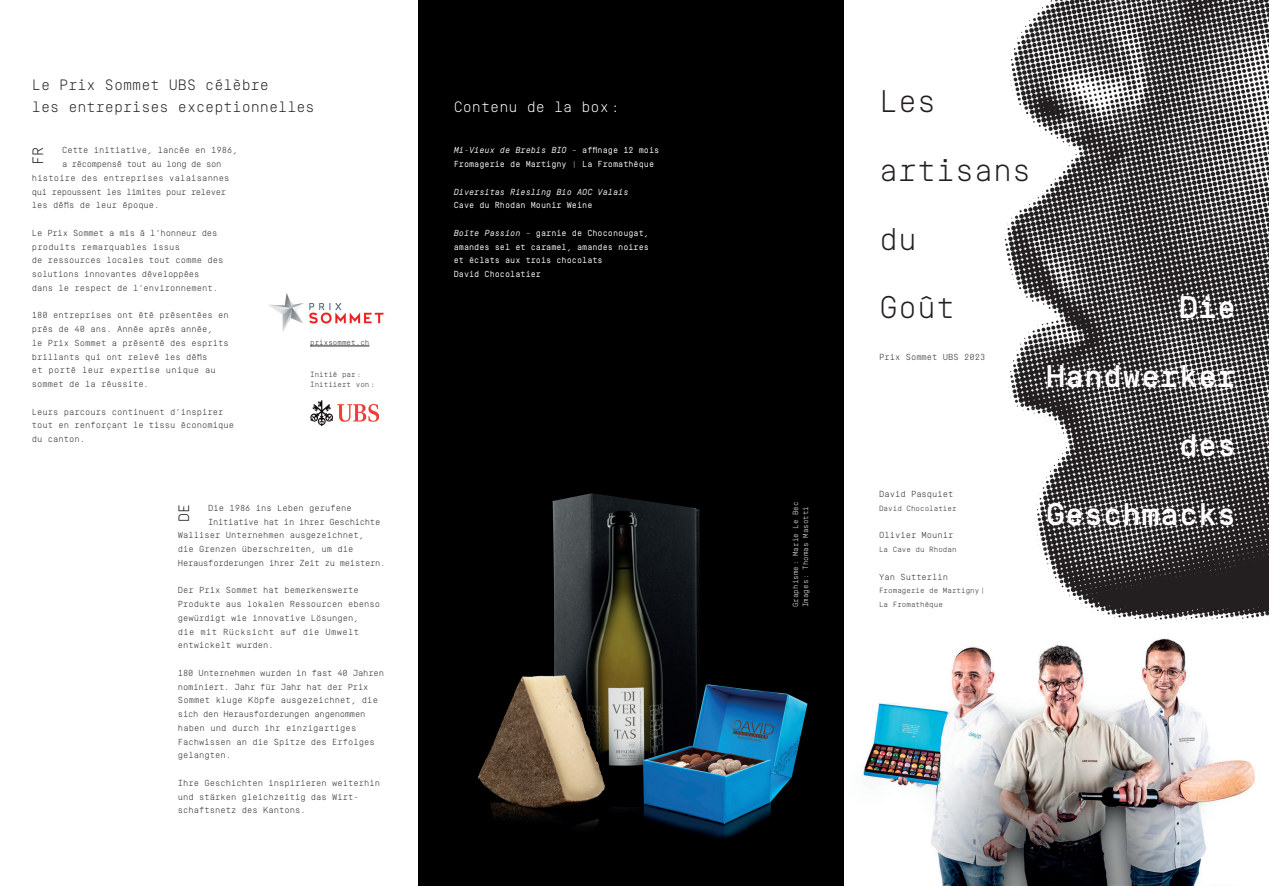
<style>
.page{position:relative;width:1269px;height:886px;background:#fff}
.page>*{position:absolute;margin:0;border:0;box-sizing:border-box;transform-origin:0 0}
.t1{font:500 31.25px/68.8px "Simplon BP Mono";color:#fff;text-align:right}
.t2{font:300 31.25px/68.8px "Simplon BP Mono";color:#231f20}
.t3{font:300 15px/22.5px "Simplon BP Mono";color:#231f20}
.t4{font:300 15px "Simplon BP Mono";color:#fff}
.t5{font:300 8.75px/13.8px "Simplon BP Mono";color:#231f20}
.t6{font:8.75px/13.8px "Simplon BP Mono";color:#fff}
.t7{font:300 8.75px "Simplon BP Mono";letter-spacing:-.03em;color:#231f20}
.t8{font:300 8.75px "Simplon BP Mono";letter-spacing:-.04em;color:#231f20}
.t9{font:300 8.75px "Simplon BP Mono";letter-spacing:.02em;color:#231f20}
.t10{font:italic 8.75px "Simplon BP Mono";color:#fff}
.t11{font:300 7.5px/13.8px "Simplon BP Mono";color:#231f20}
.t12{font:300 7.5px/10px "Simplon BP Mono";color:#fff}
.s1{font-style:italic}
</style>
<div class="page">
<img style="left:1004px;top:0;width:264px;height:621px">
<img style="left:843px;top:631px;width:412px;height:255px">
<div style="left:418px;top:0;width:425px;height:886px;background:#000001"></div>
<img style="left:478px;top:493px;width:330px;height:346px">
<img style="left:269px;top:293px;width:115px;height:38px">
<img style="left:310px;top:400px;width:68px;height:27px">
<hr style="left:310px;top:346px;width:59px;height:1px;background:#231f20">
<h2 class="t3" style="left:32px;top:72px;width:284px">Le Prix Sommet UBS célèbre<br>les entreprises exceptionnelles</h2>
<h2 class="t3" style="left:26px;top:165px;width:20px;rotate:-90deg">FR</h2>
<p class="t5" style="left:62px;top:143px;width:177px">Cette initiative, lancée en 1986,</p>
<p class="t8" style="left:62px;top:158px;width:161px">a récompensé tout au long de son</p>
<p class="t9" style="left:32px;top:172px;width:199px">histoire des entreprises valaisannes</p>
<p class="t8" style="left:32px;top:186px;width:196px">qui repoussent les limites pour relever</p>
<p class="t5" style="left:32px;top:198px;width:129px">les défis de leur époque.</p>
<p class="t5" style="left:32px;top:226px;width:193px">Le Prix Sommet a mis à l’honneur des produits remarquables issus<br>de ressources locales tout comme des solutions innovantes développées<br>dans le respect de l’environnement.</p>
<p class="t5" style="left:32px;top:308px;width:198px">180 entreprises ont été présentées en près de 40 ans. Année après année,<br>le Prix Sommet a présenté des esprits brillants qui ont relevé les défis<br>et porté leur expertise unique au sommet de la réussite.</p>
<p class="t5" style="left:32px;top:404px;width:204px">Leurs parcours continuent d’inspirer tout en renforçant le tissu économique du canton.</p>
<p class="t11" style="left:310px;top:335px;width:61px">prixsommet.ch</p>
<p class="t11" style="left:310px;top:368px;width:66px;line-height:10.5px">Initié par:<br>Initiiert von:</p>
<p class="t5" style="left:208px;top:500px;width:145px">Die 1986 ins Leben gerufene</p>
<p class="t7" style="left:208px;top:516px;width:174px">Initiative hat in ihrer Geschichte</p>
<p class="t5" style="left:178px;top:528px;width:188px">Walliser Unternehmen ausgezeichnet,</p>
<p class="t5" style="left:178px;top:542px;width:177px">die Grenzen überschreiten, um die</p>
<p class="t7" style="left:178px;top:557px;width:209px">Herausforderungen ihrer Zeit zu meistern.</p>
<p class="t5" style="left:178px;top:583px;width:204px">Der Prix Sommet hat bemerkenswerte<br>Produkte aus lokalen Ressourcen ebenso gewürdigt wie innovative Lösungen,<br>die mit Rücksicht auf die Umwelt entwickelt wurden.</p>
<p class="t5" style="left:178px;top:665px;width:207px">180 Unternehmen wurden in fast 40 Jahren nominiert. Jahr für Jahr hat der Prix Sommet kluge Köpfe ausgezeichnet, die sich den Herausforderungen angenommen haben und durch ihr einzigartiges Fachwissen an die Spitze des Erfolges gelangten.</p>
<p class="t5" style="left:178px;top:775px;width:204px">Ihre Geschichten inspirieren weiterhin und stärken gleichzeitig das Wirt&shy;schaftsnetz des Kantons.</p>
<h2 class="t3" style="left:172px;top:522px;width:20px;rotate:-90deg">DE</h2>
<h2 class="t4" style="left:454px;top:97px;width:168px">Contenu de la box:</h2>
<h1 class="t2" style="left:879px;top:65px;width:153px">Les artisans du<br>Goût</h1>
<p class="t5" style="left:879px;top:349px;width:108px">Prix Sommet UBS 2023</p>
<p class="t6" style="left:454px;top:143px;width:207px"><span class="s1">Mi-Vieux de Brebis BIO</span> – affinage 12 mois<br>Fromagerie de Martigny | La Fromathèque</p>
<p class="t10" style="left:454px;top:186px;width:176px">Diversitas Riesling Bio AOC Valais</p>
<p class="t6" style="left:454px;top:198px;width:140px">Cave du Rhodan Mounir Weine</p>
<p class="t6" style="left:454px;top:226px;width:197px"><span class="s1">Boîte Passion</span> – garnie de Choconougat, amandes sel et caramel, amandes noires et éclats aux trois chocolats<br>David Chocolatier</p>
<p class="t12" style="left:790px;top:607px;width:107px;rotate:-90deg">Graphisme: Marie Le Bec<br>Images: Thomas Masotti</p>
<p class="t5" style="left:879px;top:487px;width:76px">David Pasquiet</p>
<p class="t11" style="left:879px;top:501px;width:79px">David Chocolatier</p>
<p class="t5" style="left:879px;top:528px;width:76px">Olivier Mounir</p>
<p class="t11" style="left:879px;top:542px;width:79px">La Cave du Rhodan</p>
<p class="t5" style="left:879px;top:569px;width:71px">Yan Sutterlin</p>
<p class="t11" style="left:879px;top:584px;width:107px">Fromagerie de Martigny|<br>La Fromathèque</p>
<h1 class="t1" style="left:1046px;top:272px;width:192px">Die<br>Handwerker des<br>Geschmacks</h1>
</div>
